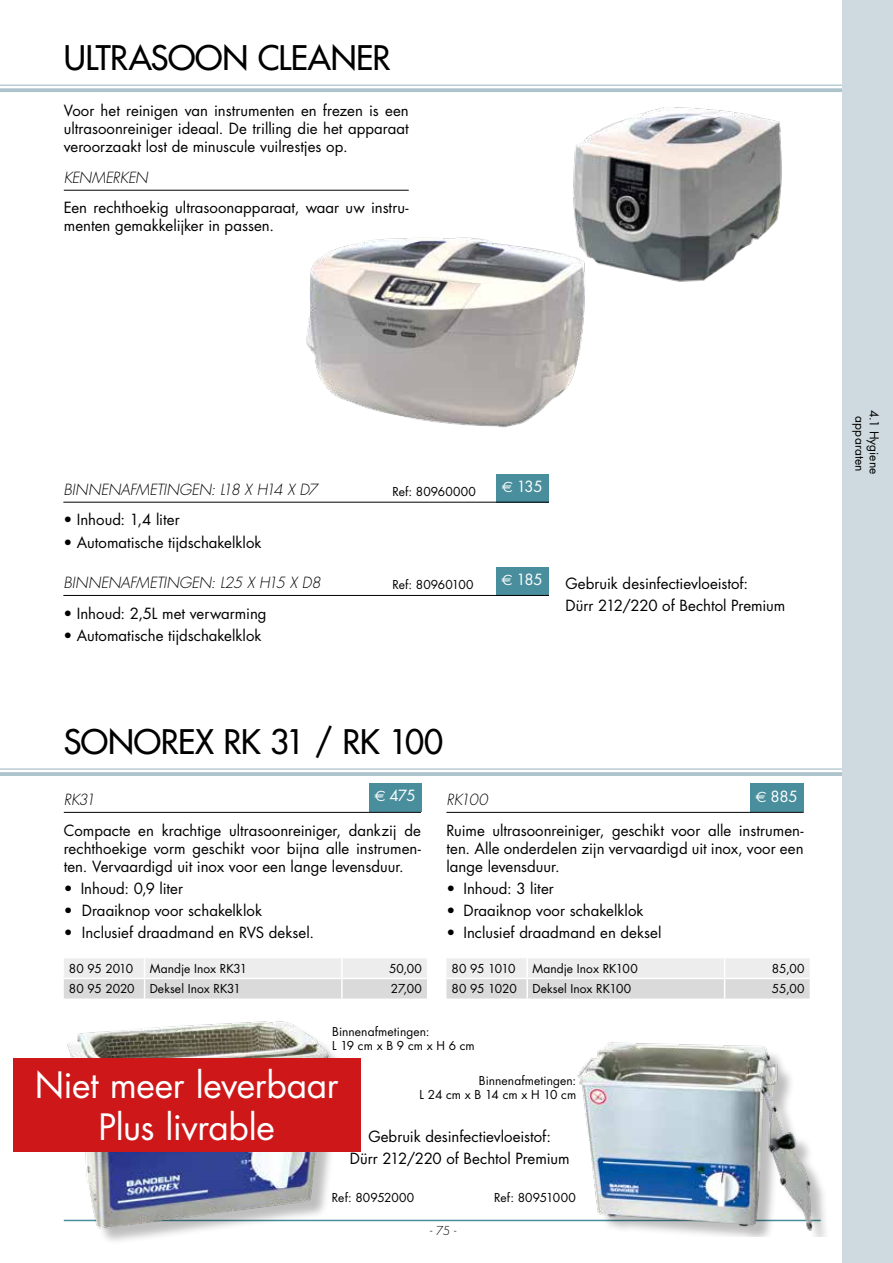
<style>
.page{position:relative;width:893px;height:1263px;background:#fff}
.page>*{position:absolute;margin:0;border:0;box-sizing:border-box;transform-origin:0 0}
.t1{font:35.4px/42.5px "Futura Std";letter-spacing:-.01em;color:#fff;text-align:center}
.t2{font:500 33px "Futura Std";letter-spacing:-.015em;color:#000}
.t3{font:15px/18px "Futura Std";color:#000;text-align:justify}
.t4{font:italic 300 15px "Futura Std";letter-spacing:-.03em;color:#000}
.t5{font:15px "Futura Std";letter-spacing:-.02em;color:#fff}
.t6{font:12px/20.1px "Futura Std";letter-spacing:.005em;color:#000}
.t7{font:300 12px "Futura Std";color:#000}
.s1{font-family:"Euro Sans"}
</style>
<div class="page">
<hr style="left:64px;top:1220px;width:757px;height:1px;background:#498e9c">
<div style="left:842px;top:0;width:51px;height:1263px;background:#cedae0"></div>
<div style="left:496px;top:474px;width:52px;height:28px;background:#498e9c"></div>
<div style="left:369px;top:783px;width:52px;height:28px;background:#498e9c"></div>
<div style="left:750px;top:784px;width:53px;height:28px;background:#498e9c"></div>
<div style="left:496px;top:567px;width:52px;height:28px;background:#498e9c"></div>
<hr style="left:0;top:85px;width:842px;height:1px;background:#acc3cb">
<svg style="left:0;top:88px;width:842px;height:4px;background:#b2c7cf"></svg>
<img style="left:542px;top:84px;width:268px;height:198px">
<img style="left:306px;top:217px;width:297px;height:211px">
<hr style="left:0;top:768px;width:842px;height:2px;background:#acc3cb">
<svg style="left:0;top:772px;width:842px;height:4px;background:#b0c6ce"></svg>
<div style="left:71px;top:1025px;width:276px;height:220px;background:#fff"></div>
<img style="left:64px;top:1021px;width:276px;height:218px">
<img style="left:563px;top:1042px;width:263px;height:194px">
<svg style="left:64px;top:958px;width:363px;height:40px;background:#e4e4e4"></svg>
<hr style="left:64px;top:978px;width:81px;height:1px;background:#fff">
<hr style="left:145px;top:978px;width:197px;height:1px;background:#fff">
<hr style="left:342px;top:978px;width:85px;height:1px;background:#fff">
<svg style="left:446px;top:958px;width:364px;height:40px;background:#e4e4e4"></svg>
<hr style="left:446px;top:978px;width:81px;height:1px;background:#fff">
<hr style="left:527px;top:978px;width:198px;height:1px;background:#fff">
<hr style="left:725px;top:978px;width:85px;height:1px;background:#fff">
<div style="left:13px;top:1058px;width:348px;height:93px;background:#cd1719"></div>
<hr style="left:64px;top:190px;width:345px;height:1px;background:#000">
<hr style="left:63px;top:502px;width:486px;height:1px;background:#000">
<hr style="left:63px;top:595px;width:486px;height:1px;background:#000">
<hr style="left:64px;top:812px;width:357px;height:1px;background:#000">
<hr style="left:446px;top:812px;width:358px;height:1px;background:#000">
<h2 class="t2" style="left:64px;top:37px;width:328px">ULTRASOON CLEANER</h2>
<p class="t3" style="left:64px;top:101px;width:346px">Voor het reinigen van instrumenten en frezen is een ultrasoonreiniger ideaal. De trilling die het apparaat veroorzaakt lost de minuscule vuilrestjes op.</p>
<p class="t4" style="left:64px;top:168px;width:86px">KENMERKEN</p>
<p class="t3" style="left:64px;top:199px;width:346px">Een rechthoekig ultrasoonapparaat, waar uw instru&shy;menten gemakkelijker in passen.</p>
<p class="t4" style="left:63px;top:480px;width:256px">BINNENAFMETINGEN: L18 X H14 X D7</p>
<p class="t3" style="left:63px;top:511px;width:118px">• Inhoud: 1,4 liter</p>
<p class="t3" style="left:63px;top:533px;width:200px">• Automatische tijdschakelklok</p>
<p class="t4" style="left:63px;top:573px;width:259px">BINNENAFMETINGEN: L25 X H15 X D8</p>
<p class="t3" style="left:63px;top:604px;width:205px">• Inhoud: 2,5L met verwarming</p>
<p class="t3" style="left:63px;top:626px;width:200px">• Automatische tijdschakelklok</p>
<p class="t6" style="left:392px;top:482px;width:85px">Ref: 80960000</p>
<p class="t5" style="left:502px;top:477px;width:43px"><span class="s1">€</span> 135</p>
<p class="t6" style="left:392px;top:574px;width:83px">Ref: 80960100</p>
<p class="t5" style="left:501px;top:570px;width:43px"><span class="s1">€</span> 185</p>
<p class="t3" style="left:566px;top:572px;width:221px;line-height:22.2px">Gebruik desinfectievloeistof:<br>Dürr 212/220 of Bechtol Premium</p>
<h2 class="t2" style="left:64px;top:721px;width:381px">SONOREX RK 31 / RK 100</h2>
<p class="t4" style="left:64px;top:790px;width:33px">RK31</p>
<p class="t3" style="left:64px;top:821px;width:359px">Compacte en krachtige ultrasoonreiniger, dankzij de rechthoekige vorm geschikt voor bijna alle instrumen&shy;ten. Vervaardigd uit inox voor een lange levensduur.</p>
<p class="t3" style="left:64px;top:879px;width:121px">• Inhoud: 0,9 liter</p>
<p class="t3" style="left:64px;top:902px;width:200px">• Draaiknop voor schakelklok</p>
<p class="t3" style="left:64px;top:924px;width:252px">• Inclusief draadmand en RVS deksel.</p>
<p class="t5" style="left:374px;top:786px;width:43px"><span class="s1">€</span> 475</p>
<p class="t5" style="left:755px;top:786px;width:44px"><span class="s1">€</span> 885</p>
<p class="t4" style="left:446px;top:790px;width:43px">RK100</p>
<p class="t3" style="left:446px;top:821px;width:359px">Ruime ultrasoonreiniger, geschikt voor alle instrumen&shy;ten. Alle onderdelen zijn vervaardigd uit inox, voor een lange levensduur.</p>
<p class="t3" style="left:446px;top:879px;width:109px">• Inhoud: 3 liter</p>
<p class="t3" style="left:446px;top:902px;width:199px">• Draaiknop voor schakelklok</p>
<p class="t3" style="left:446px;top:924px;width:216px">• Inclusief draadmand en deksel</p>
<p class="t6" style="left:150px;top:959px;width:99px">Mandje Inox RK31<br>Deksel Inox RK31</p>
<p class="t6" style="left:532px;top:959px;width:107px">Mandje Inox RK100<br>Deksel Inox RK100</p>
<p class="t6" style="left:332px;top:1024px;width:144px;line-height:14.4px">Binnenafmetingen:<br>L 19 cm x B 9 cm x H 6 cm</p>
<p class="t6" style="left:420px;top:1073px;width:158px;line-height:14.4px;text-align:right">Binnenafmetingen:<br>L 24 cm x B 14 cm x H 10 cm</p>
<p class="t6" style="left:69px;top:959px;width:66px">80 95 2010</p>
<p class="t6" style="left:389px;top:959px;width:34px">50,00</p>
<p class="t6" style="left:69px;top:979px;width:67px">80 95 2020</p>
<p class="t6" style="left:391px;top:979px;width:32px">27,00</p>
<p class="t6" style="left:452px;top:959px;width:65px">80 95 1010</p>
<p class="t6" style="left:772px;top:959px;width:34px">85,00</p>
<p class="t6" style="left:452px;top:979px;width:67px">80 95 1020</p>
<p class="t6" style="left:772px;top:979px;width:34px">55,00</p>
<h1 class="t1" style="left:35px;top:1064px;width:305px">Niet meer leverbaar<br>Plus livrable</h1>
<p class="t3" style="left:350px;top:1125px;width:221px;line-height:22.2px;text-align:center">Gebruik desinfectievloeistof:<br>Dürr 212/220 of Bechtol Premium</p>
<p class="t6" style="left:332px;top:1187px;width:84px">Ref: 80952000</p>
<p class="t6" style="left:494px;top:1187px;width:83px">Ref: 80951000</p>
<p class="t7" style="left:430px;top:1224px;width:28px">- 75 -</p>
<p class="t6" style="left:870px;top:416px;width:57px;rotate:90deg">apparaten</p>
<p class="t6" style="left:884px;top:410px;width:66px;rotate:90deg">4.1 Hygiene</p>
</div>
